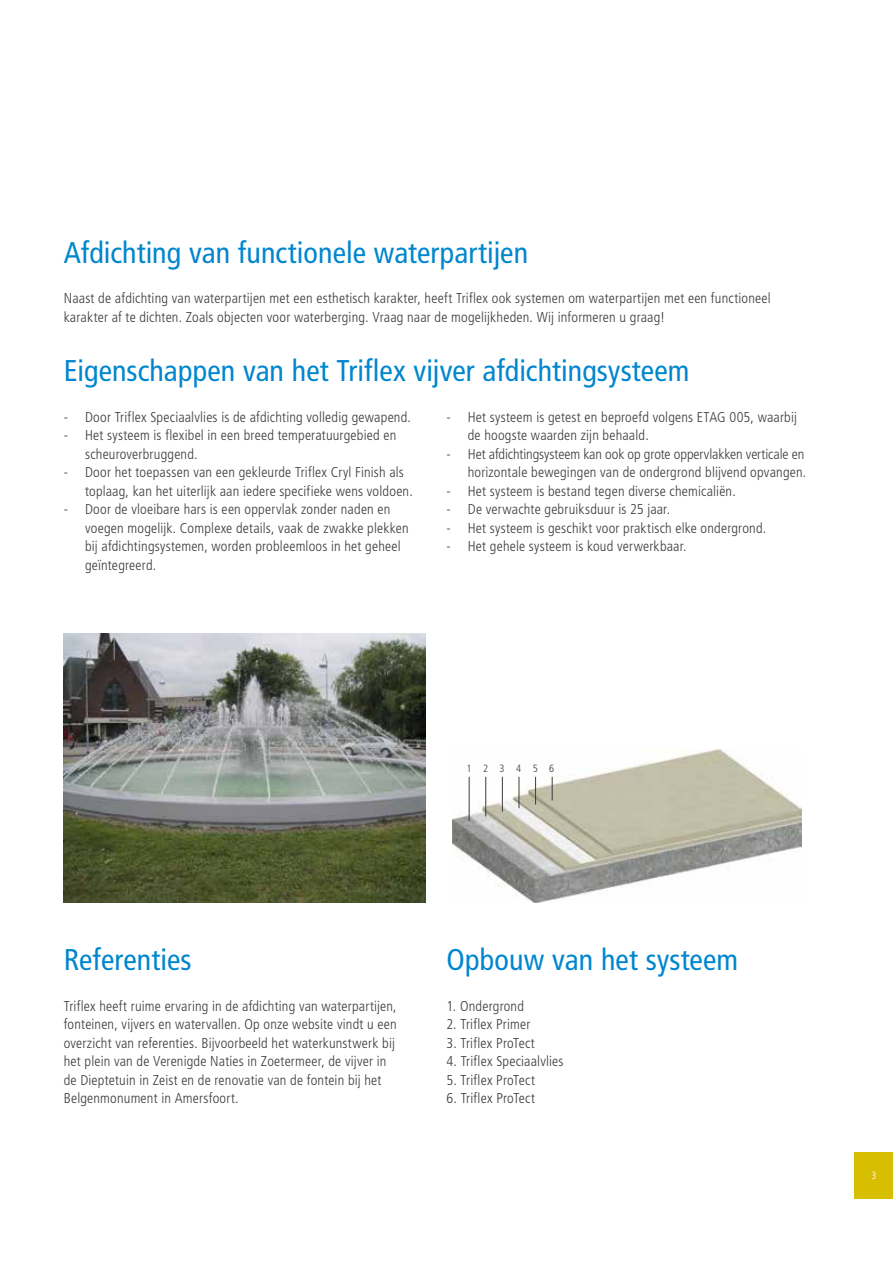
<style>
.page{position:relative;width:893px;height:1263px;background:#fff}
.page>*{position:absolute;margin:0;border:0;box-sizing:border-box;transform-origin:0 0}
.t1{font:condensed 30px "Frutiger LT Pro";letter-spacing:.005em;color:#0086ce}
.t2{font:300 condensed 14.25px/18.5px "Frutiger LT Pro";letter-spacing:.015em;color:#3c3c3b}
.t3{font:300 condensed 10.5px "Frutiger LT Pro";letter-spacing:1.095em;color:#3c3c3b}
.t4{font:300 condensed 10.5px "Frutiger LT Pro";color:#fff}
</style>
<div class="page">
<img style="left:64px;top:633px;width:361px;height:269px">
<img style="left:453px;top:749px;width:349px;height:153px">
<hr style="left:469px;top:777px;width:1px;height:44px;background:#3c3c3b">
<hr style="left:485px;top:777px;width:1px;height:39px;background:#3c3c3b">
<hr style="left:502px;top:777px;width:1px;height:35px;background:#3c3c3b">
<hr style="left:519px;top:777px;width:1px;height:31px;background:#3c3c3b">
<svg style="left:535px;top:777px;width:1px;height:27px"></svg>
<svg style="left:552px;top:777px;width:1px;height:23px"></svg>
<div style="left:855px;top:1152px;width:38px;height:47px;background:#d8be00"></div>
<h1 class="t1" style="left:64px;top:235px;width:466px">Afdichting van functionele waterpartijen</h1>
<p class="t2" style="left:64px;top:289px;width:708px">Naast de afdichting van waterpartijen met een esthetisch karakter, heeft Triflex ook systemen om waterpartijen met een functioneel karakter af te dichten. Zoals objecten voor waterberging. Vraag naar de mogelijkheden. Wij informeren u graag!</p>
<h1 class="t1" style="left:64px;top:353px;width:627px">Eigenschappen van het Triflex vijver afdichtingsysteem</h1>
<p class="t2" style="left:64px;top:408px;width:349px">- Door Triflex Speciaalvlies is de afdichting volledig gewapend.</p>
<p class="t2" style="left:85px;top:426px;width:313px;text-indent:-21px">- Het systeem is flexibel in een breed temperatuurgebied en scheuroverbruggend.</p>
<p class="t2" style="left:85px;top:463px;width:329px;text-indent:-21px">- Door het toepassen van een gekleurde Triflex Cryl Finish als toplaag, kan het uiterlijk aan iedere specifieke wens voldoen.</p>
<p class="t2" style="left:85px;top:500px;width:325px;text-indent:-21px">- Door de vloeibare hars is een oppervlak zonder naden en voegen mogelijk. Complexe details, vaak de zwakke plekken bij afdichtingsystemen, worden probleemloos in het geheel geïntegreerd.</p>
<p class="t2" style="left:468px;top:408px;width:331px;text-indent:-21px">- Het systeem is getest en beproefd volgens ETAG 005, waarbij de hoogste waarden zijn behaald.</p>
<p class="t2" style="left:446px;top:445px;width:361px;text-align:right">- Het afdichtingsysteem kan ook op grote oppervlakken verticale en horizontale bewegingen van de ondergrond blijvend opvangen.</p>
<p class="t2" style="left:446px;top:482px;width:291px">- Het systeem is bestand tegen diverse chemicaliën.</p>
<p class="t2" style="left:446px;top:500px;width:225px">- De verwachte gebruiksduur is 25 jaar.</p>
<p class="t2" style="left:446px;top:519px;width:321px">- Het systeem is geschikt voor praktisch elke ondergrond.</p>
<p class="t2" style="left:446px;top:537px;width:242px">- Het gehele systeem is koud verwerkbaar.</p>
<p class="t3" style="left:466px;top:763px;width:89px">123456</p>
<h1 class="t1" style="left:64px;top:942px;width:129px">Referenties</h1>
<h1 class="t1" style="left:446px;top:942px;width:293px">Opbouw van het systeem</h1>
<p class="t2" style="left:64px;top:996px;width:334px">Triflex heeft ruime ervaring in de afdichting van waterpartijen, fonteinen, vijvers en watervallen. Op onze website vindt u een overzicht van referenties. Bijvoorbeeld het waterkunstwerk bij het plein van de Verenigde Naties in Zoetermeer, de vijver in de Dieptetuin in Zeist en de renovatie van de fontein bij het Belgenmonument in Amersfoort.</p>
<p class="t2" style="left:446px;top:996px;width:79px">1. Ondergrond</p>
<p class="t2" style="left:446px;top:1015px;width:85px">2. Triflex Primer</p>
<p class="t2" style="left:446px;top:1033px;width:90px">3. Triflex ProTect</p>
<p class="t2" style="left:446px;top:1052px;width:119px">4. Triflex Speciaalvlies</p>
<p class="t2" style="left:446px;top:1071px;width:90px">5. Triflex ProTect</p>
<p class="t2" style="left:446px;top:1089px;width:90px">6. Triflex ProTect</p>
<p class="t4" style="left:871px;top:1170px;width:7px">3</p>
</div>
